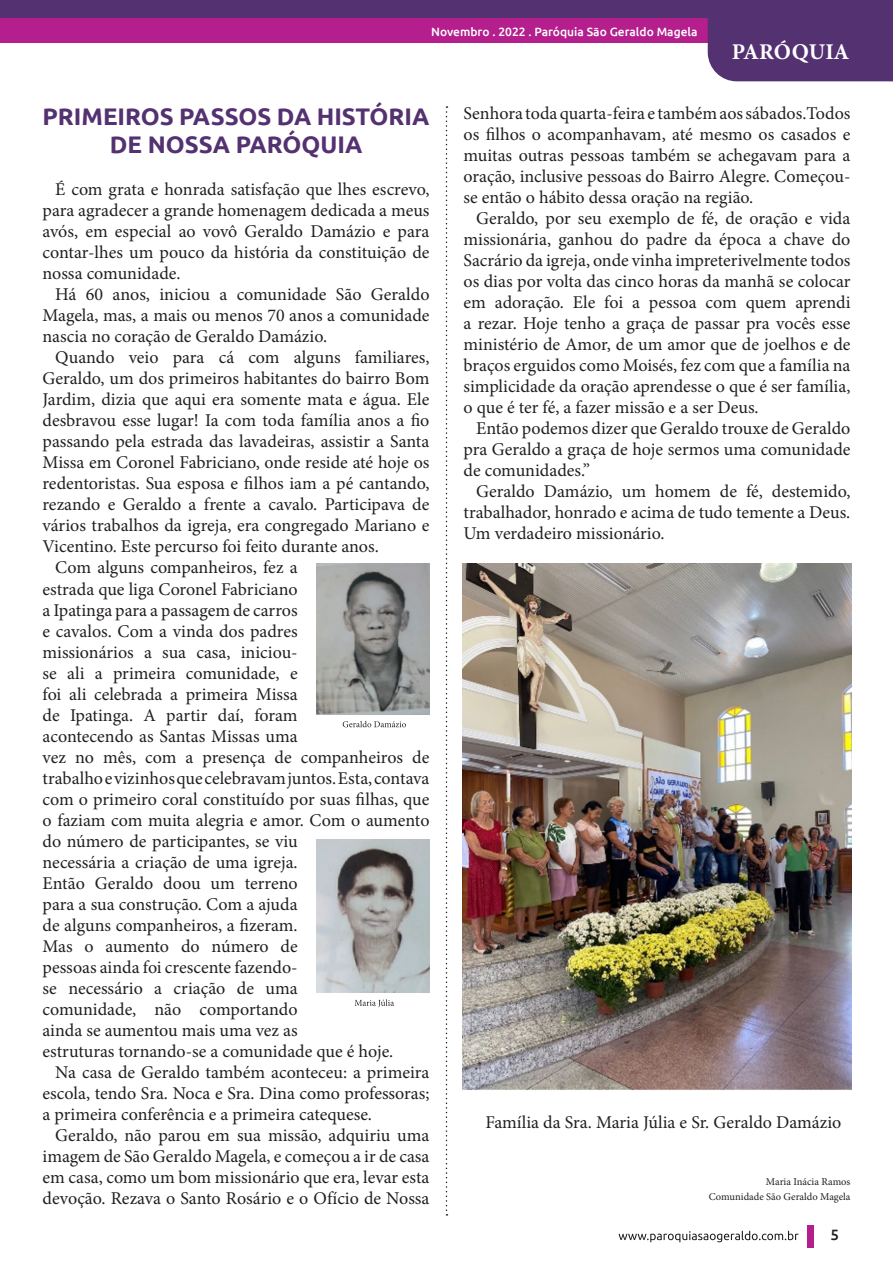
<style>
.page{position:relative;width:893px;height:1263px;background:#fff}
.page>*{position:absolute;margin:0;border:0;box-sizing:border-box;transform-origin:0 0}
.t1{font:700 24px/28.5px "Ubuntu";color:#543171;text-align:center}
.t2{font:700 22.5px "Minion Pro";color:#fff}
.t3{font:18px/21px "Minion Pro";color:#231f20;text-align:justify}
.t4{font:500 15px "Ubuntu";color:#231f20}
.t5{font:500 12px "Ubuntu";color:#fff}
.t6{font:10.5px "Minion Pro";color:#231f20}
</style>
<div class="page">
<div style="left:807px;top:1225px;width:6px;height:23px;background:#b41e8d"></div>
<svg style="left:619px;top:1231px;width:180px;height:11px"></svg>
<div style="left:0;top:0;width:893px;height:43px;background:#b41e8d"></div>
<div style="left:708px;top:18px;width:185px;height:63px;background:#543171"></div>
<div style="left:0;top:0;width:893px;height:18px;background:#543171"></div>
<svg style="left:446px;top:106px;width:1px;height:1109px"></svg>
<img style="left:317px;top:564px;width:112px;height:151px">
<img style="left:316px;top:840px;width:113px;height:152px">
<svg style="left:355px;top:999px;width:39px;height:8px"></svg>
<svg style="left:343px;top:721px;width:63px;height:6px"></svg>
<img style="left:463px;top:564px;width:388px;height:526px">
<p class="t5" style="left:431px;top:24px;width:268px">Novembro . 2022 . Paróquia São Geraldo Magela</p>
<p class="t2" style="left:732px;top:36px;width:119px">PARÓQUIA</p>
<p class="t1" style="left:43px;top:102px;width:388px">PRIMEIROS PASSOS DA HISTÓRIA<br>DE NOSSA PARÓQUIA</p>
<p class="t3" style="left:43px;top:179px;width:388px;text-indent:13px">É com grata e honrada satisfação que lhes escrevo, para agradecer a grande homenagem dedicada a meus avós, em especial ao vovô Geraldo Damázio e para contar-lhes um pouco da história da constituição de nossa comunidade.</p>
<p class="t3" style="left:43px;top:284px;width:388px;text-indent:13px">Há 60 anos, iniciou a comunidade São Geraldo Magela, mas, a mais ou menos 70 anos a comunidade nascia no coração de Geraldo Damázio.</p>
<p class="t3" style="left:43px;top:347px;width:388px;text-indent:13px">Quando veio para cá com alguns familiares, Geraldo, um dos primeiros habitantes do bairro Bom Jardim, dizia que aqui era somente mata e água. Ele desbravou esse lugar! Ia com toda família anos a fio passando pela estrada das lavadeiras, assistir a Santa Missa em Coronel Fabriciano, onde reside até hoje os redentoristas. Sua esposa e filhos iam a pé cantando, rezando e Geraldo a frente a cavalo. Participava de vários trabalhos da igreja, era congregado Mariano e Vicentino. Este percurso foi feito durante anos.</p>
<p class="t3" style="left:43px;top:557px;width:388px;text-align:left;text-indent:13px">Com alguns companheiros, fez a<br>estrada que liga Coronel Fabriciano<br>a Ipatinga para a passagem de carros<br>e cavalos. Com a vinda dos padres<br>missionários a sua casa, iniciou-<br>se ali a primeira comunidade, e<br>foi ali celebrada a primeira Missa<br>de Ipatinga. A partir daí, foram<br>acontecendo as Santas Missas uma<br>vez no mês, com a presença de companheiros de trabalho e vizinhos que celebravam juntos. Esta, contava com o primeiro coral constituído por suas filhas, que o faziam com muita alegria e amor. Com o aumento do número de participantes, se viu<br>necessária a criação de uma igreja.<br>Então Geraldo doou um terreno<br>para a sua construção. Com a ajuda<br>de alguns companheiros, a fizeram.<br>Mas o aumento do número de<br>pessoas ainda foi crescente fazendo-<br>se necessário a criação de uma<br>comunidade, não comportando<br>ainda se aumentou mais uma vez as<br>estruturas tornando-se a comunidade que é hoje.</p>
<p class="t3" style="left:43px;top:1061px;width:388px;text-indent:13px">Na casa de Geraldo também aconteceu: a primeira escola, tendo Sra. Noca e Sra. Dina como professoras; a primeira conferência e a primeira catequese.</p>
<p class="t3" style="left:43px;top:1124px;width:388px;text-indent:13px">Geraldo, não parou em sua missão, adquiriu uma imagem de São Geraldo Magela, e começou a ir de casa em casa, como um bom missionário que era, levar esta devoção. Rezava o Santo Rosário e o Ofício de Nossa</p>
<p class="t3" style="left:463px;top:103px;width:388px">Senhora toda quarta-feira e também aos sábados.Todos os filhos o acompanhavam, até mesmo os casados e muitas outras pessoas também se achegavam para a oração, inclusive pessoas do Bairro Alegre. Começou&shy;se então o hábito dessa oração na região.</p>
<p class="t3" style="left:463px;top:208px;width:388px;text-indent:13px">Geraldo, por seu exemplo de fé, de oração e vida missionária, ganhou do padre da época a chave do Sacrário da igreja, onde vinha impreterivelmente todos os dias por volta das cinco horas da manhã se colocar em adoração. Ele foi a pessoa com quem aprendi a rezar. Hoje tenho a graça de passar pra vocês esse ministério de Amor, de um amor que de joelhos e de braços erguidos como Moisés, fez com que a família na simplicidade da oração aprendesse o que é ser família, o que é ter fé, a fazer missão e a ser Deus.</p>
<p class="t3" style="left:463px;top:418px;width:388px;text-indent:13px">Então podemos dizer que Geraldo trouxe de Geraldo pra Geraldo a graça de hoje sermos uma comunidade de comunidades.”</p>
<p class="t3" style="left:463px;top:481px;width:388px;text-indent:13px">Geraldo Damázio, um homem de fé, destemido, trabalhador, honrado e acima de tudo temente a Deus.<br>Um verdadeiro missionário.</p>
<p class="t3" style="left:485px;top:1111px;width:358px">Família da Sra. Maria Júlia e Sr. Geraldo Damázio</p>
<p class="t6" style="left:766px;top:1174px;width:86px">Maria Inácia Ramos</p>
<p class="t6" style="left:709px;top:1189px;width:143px">Comunidade São Geraldo Magela</p>
<p class="t4" style="left:831px;top:1225px;width:10px">5</p>
</div>
